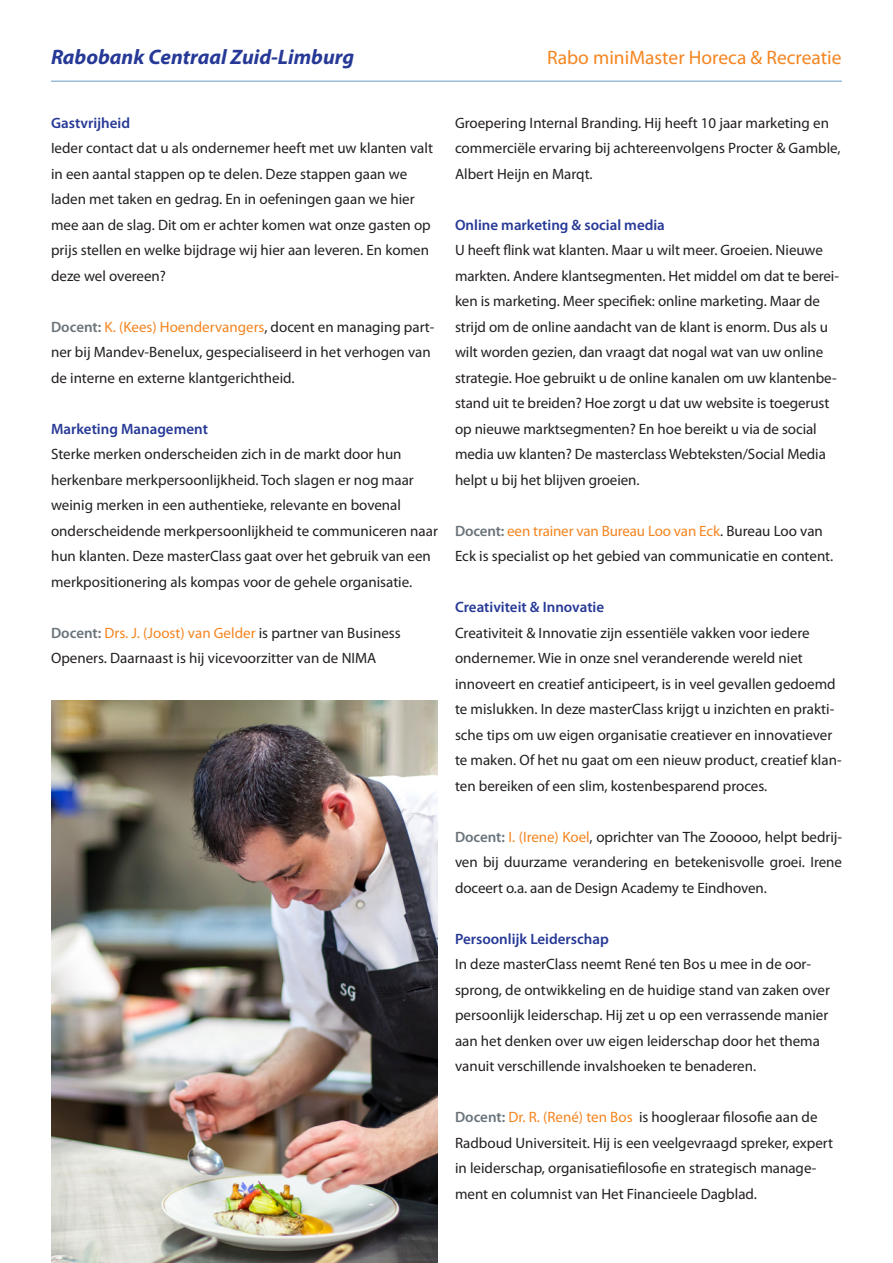
<style>
.page{position:relative;width:893px;height:1263px;background:#fff}
.page>*{position:absolute;margin:0;border:0;box-sizing:border-box;transform-origin:0 0}
.t1{font:italic 700 21px "Myriad Pro";color:#263996}
.t2{font:19.5px "Myriad Pro";color:#f58520}
.Rabo_Body{font:15px/25.5px "Myriad Pro";color:#231f20}
.Rabo_tussenkop{font:15px/25.5px "Myriad Pro";letter-spacing:-.005em;color:#231f20;text-align:justify}
.Rabo_tussenkop-2{font:600 15px "Myriad Pro";color:#263996}
.s1{font-weight:600;color:#6a747b}
.s2{color:#f58520}
</style>
<div class="page">
<hr style="left:51px;top:81px;width:791px;height:1px;background:#659cc8">
<img style="left:51px;top:700px;width:387px;height:563px">
<p class="t1" style="left:51px;top:43px;width:305px">Rabobank Centraal Zuid-Limburg</p>
<p class="t2" style="left:547px;top:45px;width:296px">Rabo miniMaster Horeca &amp; Recreatie</p>
<p class="Rabo_tussenkop-2" style="left:51px;top:113px;width:81px">Gastvrijheid</p>
<p class="Rabo_Body" style="left:51px;top:135px;width:383px">Ieder contact dat u als ondernemer heeft met uw klanten valt in een aantal stappen op te delen. Deze stappen gaan we laden met taken en gedrag. En in oefeningen gaan we hier mee aan de slag. Dit om er achter komen wat onze gasten op prijs stellen en welke bijdrage wij hier aan leveren. En komen deze wel overeen?</p>
<p class="Rabo_Body" style="left:51px;top:313px;width:385px"><span class="s1">Docent:</span> <span class="s2">K. (Kees) Hoendervangers</span>, docent en managing part&shy;ner bij Mandev-Benelux, gespecialiseerd in het verhogen van de interne en externe klantgerichtheid.</p>
<p class="Rabo_tussenkop-2" style="left:51px;top:419px;width:158px">Marketing Management</p>
<p class="Rabo_Body" style="left:51px;top:441px;width:388px">Sterke merken onderscheiden zich in de markt door hun herkenbare merkpersoonlijkheid. Toch slagen er nog maar weinig merken in een authentieke, relevante en bovenal onderscheidende merkpersoonlijkheid te communiceren naar hun klanten. Deze masterClass gaat over het gebruik van een merkpositionering als kompas voor de gehele organisatie.</p>
<p class="Rabo_Body" style="left:51px;top:619px;width:351px"><span class="s1">Docent:</span> <span class="s2">Drs. J. (Joost) van Gelder</span> is partner van Business<br>Openers. Daarnaast is hij vicevoorzitter van de NIMA</p>
<p class="Rabo_Body" style="left:455px;top:109px;width:387px">Groepering Internal Branding. Hij heeft 10 jaar marketing en commerciële ervaring bij achtereenvolgens Procter &amp; Gamble,<br>Albert Heijn en Marqt.</p>
<p class="Rabo_tussenkop-2" style="left:455px;top:215px;width:211px">Online marketing &amp; social media</p>
<p class="Rabo_Body" style="left:455px;top:237px;width:385px">U heeft flink wat klanten. Maar u wilt meer. Groeien. Nieuwe markten. Andere klantsegmenten. Het middel om dat te berei&shy;ken is marketing. Meer specifiek: online marketing. Maar de strijd om de online aandacht van de klant is enorm. Dus als u wilt worden gezien, dan vraagt dat nogal wat van uw online strategie. Hoe gebruikt u de online kanalen om uw klantenbe&shy;stand uit te breiden? Hoe zorgt u dat uw website is toegerust op nieuwe marktsegmenten? En hoe bereikt u via de social media uw klanten? De masterclass Webteksten/Social Media helpt u bij het blijven groeien.</p>
<p class="Rabo_Body" style="left:455px;top:517px;width:380px"><span class="s1">Docent:</span> <span class="s2">een trainer van Bureau Loo van Eck</span>. Bureau Loo van<br>Eck is specialist op het gebied van communicatie en content.</p>
<p class="Rabo_tussenkop-2" style="left:455px;top:597px;width:151px">Creativiteit &amp; Innovatie</p>
<p class="Rabo_Body" style="left:455px;top:619px;width:388px">Creativiteit &amp; Innovatie zijn essentiële vakken voor iedere ondernemer. Wie in onze snel veranderende wereld niet innoveert en creatief anticipeert, is in veel gevallen gedoemd te mislukken. In deze masterClass krijgt u inzichten en prakti&shy;sche tips om uw eigen organisatie creatiever en innovatiever te maken. Of het nu gaat om een nieuw product, creatief klan&shy;ten bereiken of een slim, kostenbesparend proces.</p>
<p class="Rabo_tussenkop" style="left:455px;top:823px;width:388px"><span class="s1">Docent:</span> <span class="s2">I. (Irene) Koel</span>, oprichter van The Zooooo, helpt bedrij&shy;ven bij duurzame verandering en betekenisvolle groei. Irene doceert o.a. aan de Design Academy te Eindhoven.</p>
<p class="Rabo_tussenkop-2" style="left:455px;top:929px;width:155px">Persoonlijk Leiderschap</p>
<p class="Rabo_Body" style="left:455px;top:951px;width:376px">In deze masterClass neemt René ten Bos u mee in de oor&shy;sprong, de ontwikkeling en de huidige stand van zaken over persoonlijk leiderschap. Hij zet u op een verrassende manier aan het denken over uw eigen leiderschap door het thema vanuit verschillende invalshoeken te benaderen.</p>
<p class="Rabo_Body" style="left:455px;top:1104px;width:380px"><span class="s1">Docent:</span> <span class="s2">Dr. R. (René) ten Bos</span> is hoogleraar filosofie aan de Radboud Universiteit. Hij is een veelgevraagd spreker, expert in leiderschap, organisatiefilosofie en strategisch manage&shy;ment en columnist van Het Financieele Dagblad.</p>
</div>
